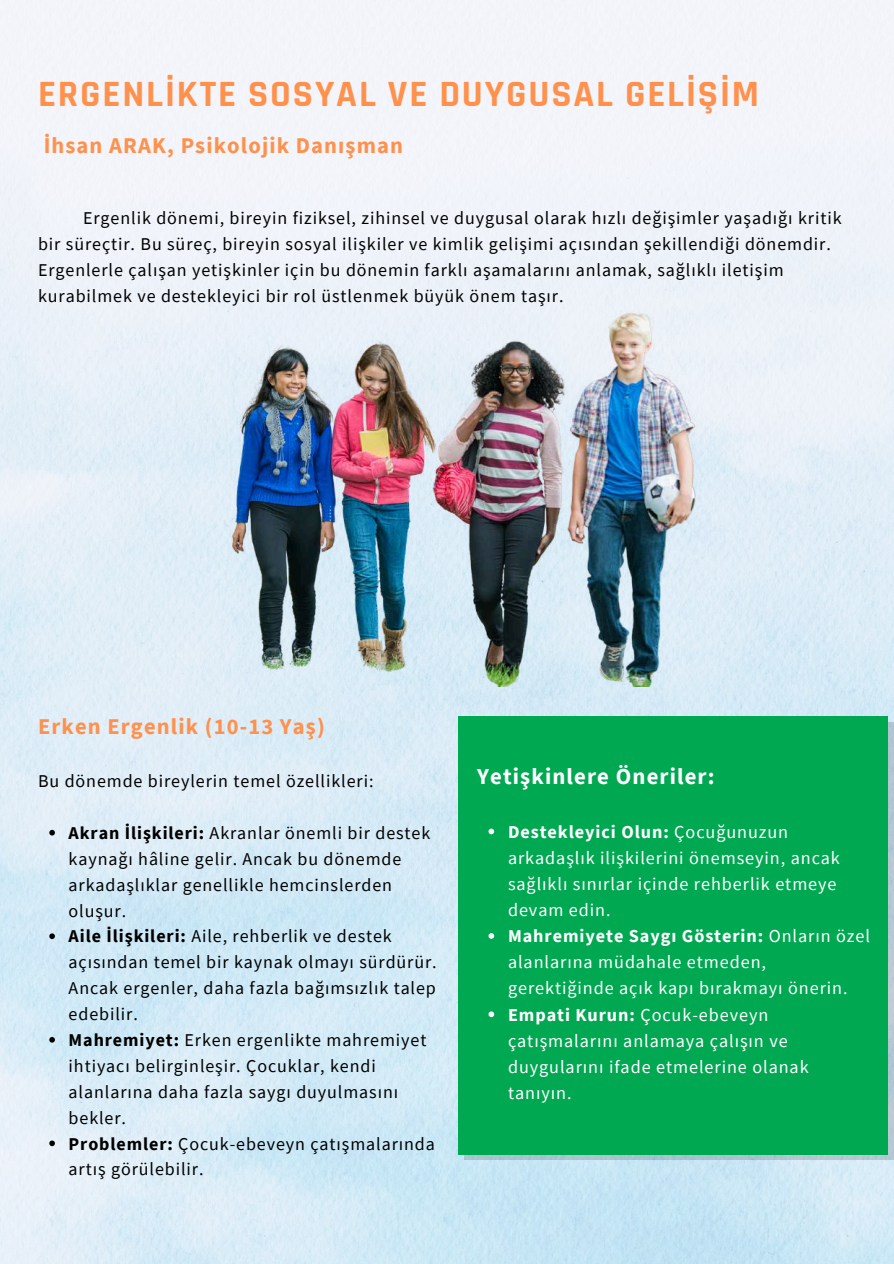
<style>
.page{position:relative;width:894px;height:1264px;background:#fff}
.page>*{position:absolute;margin:0;border:0;box-sizing:border-box;transform-origin:0 0}
.t1{font:700 37.5px "Rajdhani";letter-spacing:.05em;color:#ff914d}
.t2{font:700 22.65px "Source Sans Pro";letter-spacing:.05em;color:#fff}
.t3{font:700 22.5px "Source Sans Pro";letter-spacing:.05em;color:#ff914d}
.t4{font:18.15px/26.1px "Source Sans Pro";letter-spacing:.05em;color:#fff}
.t5{font:18px/25.8px "Source Sans Pro";letter-spacing:.05em;color:#000}
.s1{font-weight:700}
</style>
<div class="page">
<img style="left:0;top:0;width:893px;height:1263px">
<svg style="left:463px;top:722px;width:430px;height:437px;background:#91c0ba"></svg>
<div style="left:457px;top:716px;width:430px;height:438px;background:#01a852"></div>
<img style="left:170px;top:304px;width:575px;height:382px">
<svg style="left:49px;top:829px;width:6px;height:6px"></svg>
<svg style="left:49px;top:933px;width:6px;height:6px"></svg>
<svg style="left:49px;top:1036px;width:6px;height:6px"></svg>
<svg style="left:49px;top:1140px;width:6px;height:6px"></svg>
<svg style="left:488px;top:828px;width:6px;height:6px"></svg>
<svg style="left:488px;top:933px;width:6px;height:5px"></svg>
<svg style="left:488px;top:1011px;width:6px;height:6px"></svg>
<h1 class="t1" style="left:38px;top:71px;width:722px">ERGENLİKTE SOSYAL VE DUYGUSAL GELİŞİM</h1>
<p class="t3" style="left:44px;top:130px;width:361px">İhsan ARAK, Psikolojik Danışman</p>
<p class="t5" style="left:38px;top:205px;width:804px;text-indent:45px">Ergenlik dönemi, bireyin fiziksel, zihinsel ve duygusal olarak hızlı değişimler yaşadığı kritik bir süreçtir. Bu süreç, bireyin sosyal ilişkiler ve kimlik gelişimi açısından şekillendiği dönemdir.<br>Ergenlerle çalışan yetişkinler için bu dönemin farklı aşamalarını anlamak, sağlıklı iletişim kurabilmek ve destekleyici bir rol üstlenmek büyük önem taşır.</p>
<p class="t3" style="left:38px;top:712px;width:288px">Erken Ergenlik (10-13 Yaş)</p>
<p class="t5" style="left:38px;top:767px;width:337px">Bu dönemde bireylerin temel özellikleri:</p>
<p class="t5" style="left:69px;top:819px;width:369px"><span class="s1">Akran İlişkileri:</span> Akranlar önemli bir destek kaynağı hâline gelir. Ancak bu dönemde arkadaşlıklar genellikle hemcinslerden oluşur.<br><span class="s1">Aile İlişkileri:</span> Aile, rehberlik ve destek açısından temel bir kaynak olmayı sürdürür.<br>Ancak ergenler, daha fazla bağımsızlık talep edebilir.<br><span class="s1">Mahremiyet:</span> Erken ergenlikte mahremiyet ihtiyacı belirginleşir. Çocuklar, kendi alanlarına daha fazla saygı duyulmasını bekler.<br><span class="s1">Problemler:</span> Çocuk-ebeveyn çatışmalarında artış görülebilir.</p>
<p class="t2" style="left:477px;top:762px;width:239px">Yetişkinlere Öneriler:</p>
<p class="t4" style="left:508px;top:818px;width:363px"><span class="s1">Destekleyici Olun:</span> Çocuğunuzun arkadaşlık ilişkilerini önemseyin, ancak sağlıklı sınırlar içinde rehberlik etmeye devam edin.<br><span class="s1">Mahremiyete Saygı Gösterin:</span> Onların özel alanlarına müdahale etmeden, gerektiğinde açık kapı bırakmayı önerin.<br><span class="s1">Empati Kurun:</span> Çocuk-ebeveyn çatışmalarını anlamaya çalışın ve duygularını ifade etmelerine olanak tanıyın.</p>
</div>
